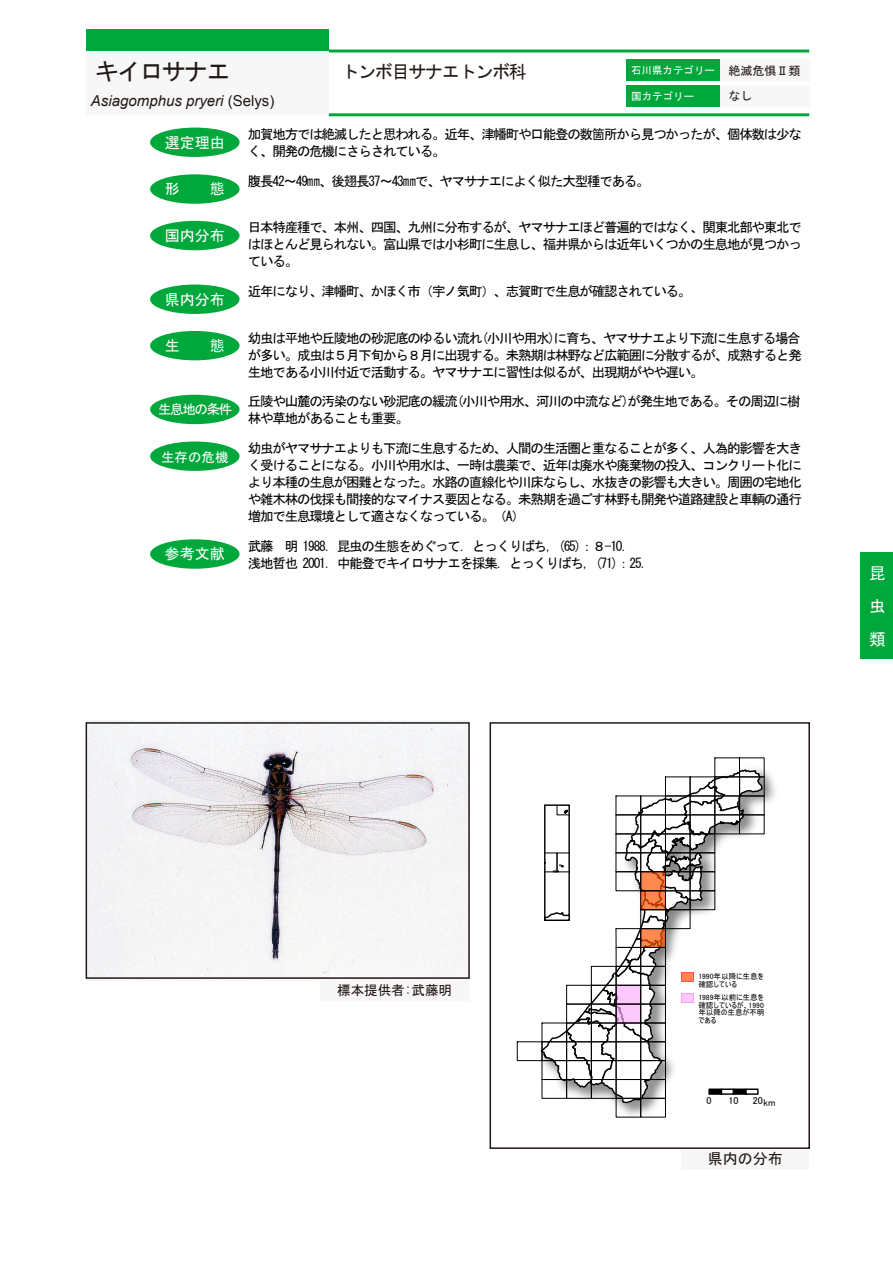
<style>
.page{position:relative;width:893px;height:1263px;background:#fff}
.page>*{position:absolute;margin:0;border:0;box-sizing:border-box;transform-origin:0 0}
.t1{font:24px "MS Gothic";letter-spacing:-.07em;color:#221815}
.t2{font:18px "MS Gothic";letter-spacing:-.07em;color:#221815}
.t3{font:16.5px/33px "MS Gothic";color:#fff;text-align:justify}
.t4{font:15px "MS Gothic";color:#fff}
.t5{font:italic 15px "Arial";color:#221815}
.t6{font:15px "MS Gothic";color:#221815}
.t7{font:13.5px/17px "MS Gothic";letter-spacing:-.09em;color:#040000;text-align:justify}
.t8{font:13.5px "MS Gothic";letter-spacing:-.1em;color:#fff}
.t9{font:13.5px "MS Gothic";color:#221815}
.t10{font:12px "MS Gothic";color:#221815}
.t11{font:10.5px "MS Gothic";color:#fff}
.t12{font:10.05px "MS UI Gothic";color:#000}
.t13{font:7.65px/7.6px "MS UI Gothic";color:#000}
.s1{font-size:12px;color:#221815}
.s2{font-style:normal}
</style>
<div class="page">
<div style="left:720px;top:60px;width:89px;height:21px;background:#f7f7f7"></div>
<hr style="left:329px;top:50px;width:480px;height:3px;background:#00a73b">
<hr style="left:329px;top:113px;width:480px;height:3px;background:#00a73b">
<div style="left:626px;top:60px;width:94px;height:21px;background:#00a73b"></div>
<div style="left:86px;top:30px;width:243px;height:21px;background:#00a73b"></div>
<div style="left:86px;top:51px;width:243px;height:64px;background:#f7f7f7"></div>
<div style="left:720px;top:85px;width:89px;height:21px;background:#f7f7f7"></div>
<div style="left:626px;top:85px;width:94px;height:21px;background:#00a73b"></div>
<div style="left:150px;top:221px;width:90px;height:29px;background:#00a73b;border-radius:50%"></div>
<div style="left:150px;top:285px;width:90px;height:29px;background:#00a73b;border-radius:50%"></div>
<div style="left:150px;top:174px;width:90px;height:30px;background:#00a73b;border-radius:50%"></div>
<div style="left:150px;top:128px;width:90px;height:29px;background:#00a73b;border-radius:50%"></div>
<div style="left:150px;top:331px;width:90px;height:29px;background:#00a73b;border-radius:50%"></div>
<div style="left:150px;top:441px;width:90px;height:30px;background:#00a73b;border-radius:50%"></div>
<div style="left:150px;top:539px;width:90px;height:30px;background:#00a73b;border-radius:50%"></div>
<div style="left:150px;top:395px;width:90px;height:29px;background:#00a73b;border-radius:50%"></div>
<div style="left:682px;top:1148px;width:127px;height:21px;background:#f7f7f7"></div>
<div style="left:860px;top:553px;width:33px;height:106px;background:#00a73b"></div>
<img style="left:86px;top:720px;width:383px;height:261px">
<div style="left:86px;top:722px;width:384px;height:257px;border:2px solid #221815"></div>
<div style="left:320px;top:979px;width:149px;height:21px;background:#f7f7f7"></div>
<div style="left:490px;top:722px;width:320px;height:427px;border:2px solid #221815"></div>
<img style="left:506px;top:757px;width:285px;height:392px">
<div style="left:640px;top:1098px;width:26px;height:19px;border:1px solid #000"></div>
<div style="left:517px;top:1041px;width:25px;height:20px;border:1px solid #000"></div>
<svg style="left:539px;top:768px;width:225px;height:336px"></svg>
<div style="left:682px;top:972px;width:12px;height:9px;background:#ff884d"></div>
<div style="left:682px;top:993px;width:12px;height:9px;background:#fcc9fc"></div>
<div style="left:682px;top:993px;width:12px;height:9px;border:1px solid #ff73df"></div>
<div style="left:709px;top:1089px;width:12px;height:5px;background:#000"></div>
<div style="left:708px;top:1088px;width:14px;height:7px;border:1px solid #000"></div>
<div style="left:721px;top:1088px;width:13px;height:7px;border:1px solid #000"></div>
<div style="left:733px;top:1089px;width:13px;height:5px;background:#000"></div>
<div style="left:733px;top:1088px;width:13px;height:7px;border:1px solid #000"></div>
<div style="left:745px;top:1088px;width:14px;height:7px;border:1px solid #000"></div>
<div style="left:638px;top:730px;width:76px;height:38px;background:#fff"></div>
<h1 class="t1" style="left:95px;top:60px;width:137px">キイロサナエ</h1>
<h2 class="t2" style="left:341px;top:63px;width:187px">トンボ目サナエトンボ科</h2>
<p class="t11" style="left:631px;top:65px;width:171px">石川県カテゴリー <span class="s1">絶滅危惧Ⅱ類</span></p>
<p class="t11" style="left:631px;top:91px;width:64px">国カテゴリー</p>
<p class="t10" style="left:728px;top:89px;width:25px">なし</p>
<p class="t5" style="left:91px;top:91px;width:185px">Asiagomphus pryeri <span class="s2">(Selys)</span></p>
<p class="t4" style="left:165px;top:135px;width:61px">選定理由</p>
<p class="t4" style="left:165px;top:182px;width:61px">形　　態</p>
<p class="t4" style="left:165px;top:228px;width:61px">国内分布</p>
<p class="t4" style="left:165px;top:292px;width:61px">県内分布</p>
<p class="t4" style="left:165px;top:338px;width:61px">生　　態</p>
<p class="t8" style="left:158px;top:403px;width:76px">生息地の条件</p>
<p class="t8" style="left:161px;top:450px;width:69px">生存の危機</p>
<p class="t4" style="left:165px;top:546px;width:61px">参考文献</p>
<p class="t7" style="left:248px;top:126px;width:556px">加賀地方では絶滅したと思われる。近年、津幡町や口能登の数箇所から見つかったが、個体数は少なく、開発の危機にさらされている。</p>
<p class="t7" style="left:248px;top:173px;width:403px">腹長42～49㎜、後翅長37～43㎜で、ヤマサナエによく似た大型種である。</p>
<p class="t7" style="left:248px;top:219px;width:556px">日本特産種で、本州、四国、九州に分布するが、ヤマサナエほど普遍的ではなく、関東北部や東北ではほとんど見られない。富山県では小杉町に生息し、福井県からは近年いくつかの生息地が見つかっている。</p>
<p class="t7" style="left:248px;top:283px;width:445px">近年になり、津幡町、かほく市（宇ノ気町）、志賀町で生息が確認されている。</p>
<p class="t7" style="left:248px;top:329px;width:556px">幼虫は平地や丘陵地の砂泥底のゆるい流れ(小川や用水)に育ち、ヤマサナエより下流に生息する場合が多い。成虫は５月下旬から８月に出現する。未熟期は林野など広範囲に分散するが、成熟すると発生地である小川付近で活動する。ヤマサナエに習性は似るが、出現期がやや遅い。</p>
<p class="t7" style="left:248px;top:393px;width:554px">丘陵や山麓の汚染のない砂泥底の緩流(小川や用水、河川の中流など)が発生地である。その周辺に樹林や草地があることも重要。</p>
<p class="t7" style="left:248px;top:440px;width:556px">幼虫がヤマサナエよりも下流に生息するため、人間の生活圏と重なることが多く、人為的影響を大きく受けることになる。小川や用水は、一時は農薬で、近年は廃水や廃棄物の投入、コンクリート化により本種の生息が困難となった。水路の直線化や川床ならし、水抜きの影響も大きい。周囲の宅地化や雑木林の伐採も間接的なマイナス要因となる。未熟期を過ごす林野も開発や道路建設と車輌の通行増加で生息環境として適さなくなっている。（A）</p>
<p class="t7" style="left:248px;top:538px;width:408px">武藤　明 1988．昆虫の生態をめぐって．とっくりばち，(65)：８-10．<br>浅地哲也 2001．中能登でキイロサナエを採集．とっくりばち，(71)：25．</p>
<p class="t3" style="left:869px;top:556px;width:17px">昆虫類</p>
<p class="t9" style="left:337px;top:983px;width:116px">標本提供者:武藤明</p>
<p class="t13" style="left:698px;top:972px;width:67px">1990年以降に生息を確認している</p>
<p class="t13" style="left:698px;top:993px;width:68px;text-align:justify">1989年以前に生息を確認しているが、1990年以降の生息が不明である</p>
<p class="t12" style="left:707px;top:1095px;width:7px">0</p>
<p class="t12" style="left:729px;top:1095px;width:12px">10</p>
<p class="t12" style="left:753px;top:1096px;width:24px">20km</p>
<p class="t6" style="left:708px;top:1151px;width:76px">県内の分布</p>
</div>
